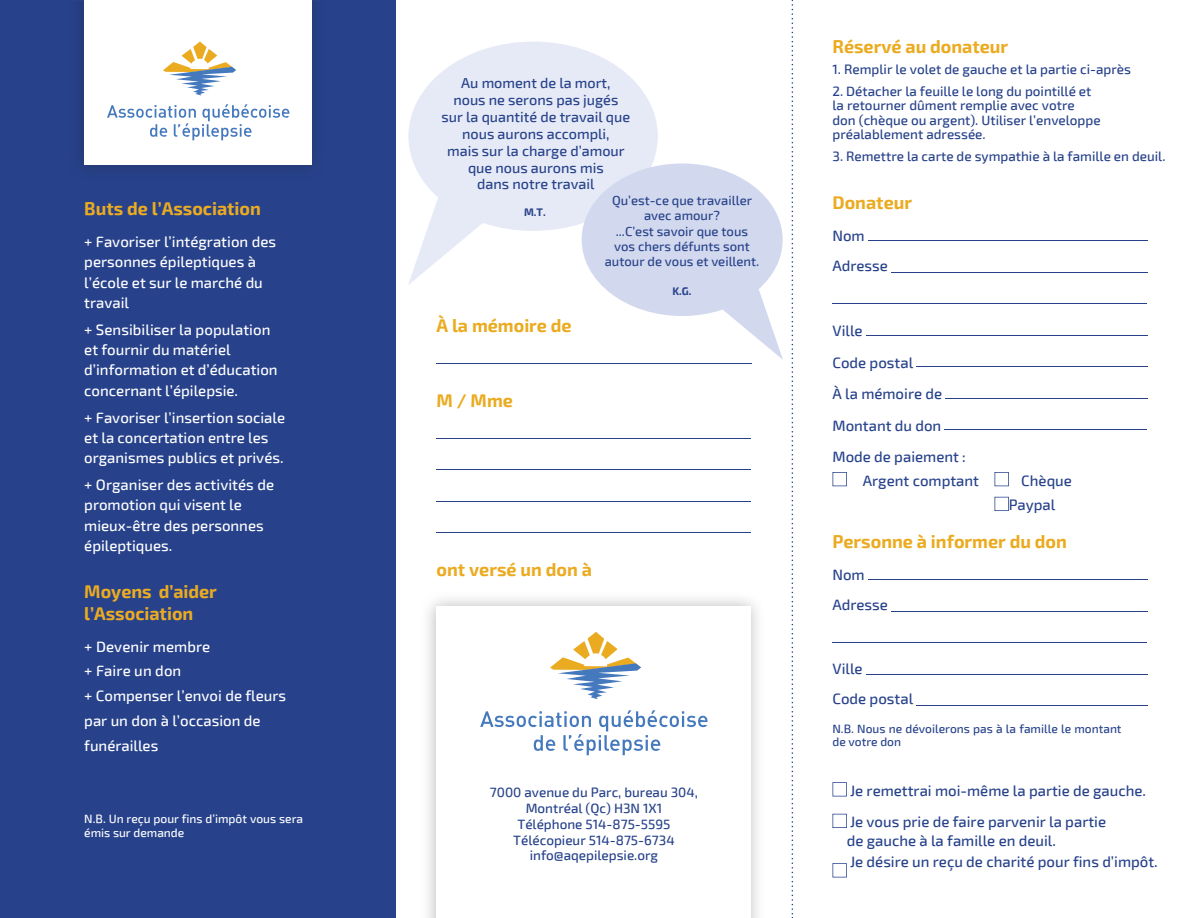
<style>
.page{position:relative;width:1188px;height:918px;background:#fff}
.page>*{position:absolute;margin:0;border:0;box-sizing:border-box;transform-origin:0 0}
.t1{font:700 18px/21.3px "Exo 2";color:#ebab21}
.t2{font:500 15px/20.2px "Exo 2";color:#fff}
.t3{font:500 15px/30.3px "Exo 2";color:#27428b}
.t4{font:500 14.4px/16.8px "Exo 2";color:#27428b;text-align:center}
.t5{font:500 13.5px/15.8px "Exo 2";color:#27428b;text-align:center}
.t6{font:500 13.05px/15.3px "Exo 2";color:#27428b;text-align:center}
.t7{font:500 12px/13.5px "Exo 2";color:#27428b}
.t8{font:500 12px/13.5px "Exo 2";color:#fff}
.t9{font:700 10.8px "Exo 2";color:#27428b}
</style>
<div class="page">
<svg style="left:832px;top:782px;width:15px;height:15px"></svg>
<svg style="left:832px;top:814px;width:15px;height:14px"></svg>
<svg style="left:832px;top:863px;width:15px;height:15px"></svg>
<div style="left:0;top:0;width:396px;height:918px;background:#27428b"></div>
<svg style="left:550px;top:632px;width:91px;height:67px"></svg>
<svg style="left:480px;top:710px;width:228px;height:45px"></svg>
<div style="left:84px;top:0;width:228px;height:165px;background:#fff"></div>
<svg style="left:163px;top:41px;width:73px;height:55px"></svg>
<svg style="left:107px;top:104px;width:182px;height:36px"></svg>
<hr style="left:436px;top:438px;width:316px;height:1px;background:#27428b">
<hr style="left:436px;top:469px;width:316px;height:1px;background:#27428b">
<hr style="left:436px;top:501px;width:316px;height:1px;background:#27428b">
<hr style="left:436px;top:532px;width:316px;height:1px;background:#27428b">
<hr style="left:436px;top:363px;width:315px;height:1px;background:#27428b">
<svg style="left:408px;top:42px;width:250px;height:243px;fill:#e6eaf6"></svg>
<svg style="left:582px;top:163px;width:201px;height:197px"></svg>
<svg style="left:792px;top:0;width:1px;height:918px"></svg>
<hr style="left:832px;top:303px;width:316px;height:1px;background:#27428b">
<hr style="left:832px;top:642px;width:316px;height:1px;background:#27428b">
<hr style="left:866px;top:335px;width:281px;height:1px;background:#27428b">
<hr style="left:866px;top:674px;width:281px;height:1px;background:#27428b">
<hr style="left:868px;top:240px;width:279px;height:1px;background:#27428b">
<hr style="left:868px;top:579px;width:279px;height:1px;background:#27428b">
<hr style="left:891px;top:272px;width:256px;height:1px;background:#27428b">
<hr style="left:891px;top:611px;width:256px;height:1px;background:#27428b">
<hr style="left:916px;top:366px;width:231px;height:1px;background:#27428b">
<hr style="left:916px;top:705px;width:231px;height:1px;background:#27428b">
<hr style="left:945px;top:429px;width:202px;height:1px;background:#27428b">
<hr style="left:945px;top:398px;width:202px;height:1px;background:#27428b">
<svg style="left:833px;top:472px;width:14px;height:14px"></svg>
<svg style="left:995px;top:472px;width:14px;height:14px"></svg>
<svg style="left:995px;top:497px;width:14px;height:14px"></svg>
<h1 class="t1" style="left:84px;top:197px;width:178px">Buts de l’Association</h1>
<h2 class="t2" style="left:84px;top:231px;width:193px">+ Favoriser l’intégration des personnes épileptiques à l’école et sur le marché du</h2>
<h2 class="t2" style="left:84px;top:288px;width:188px;line-height:27px">travail<br>+ Sensibiliser la population</h2>
<h2 class="t2" style="left:84px;top:339px;width:148px">et fournir du matériel</h2>
<h2 class="t2" style="left:84px;top:359px;width:195px">d’information et d’éducation concernant l’épilepsie.</h2>
<h2 class="t2" style="left:84px;top:406px;width:202px">+ Favoriser l’insertion sociale et la concertation entre les</h2>
<h2 class="t2" style="left:84px;top:444px;width:201px;line-height:27px">organismes publics et privés. + Organiser des activités de</h2>
<h1 class="t2" style="left:84px;top:494px;width:181px">promotion qui visent le mieux-être des personnes épileptiques.</h1>
<h1 class="t1" style="left:84px;top:580px;width:134px">Moyens d’aider l’Association</h1>
<h1 class="t2" style="left:84px;top:633px;width:203px;line-height:24.8px">+ Devenir membre<br>+ Faire un don<br>+ Compenser l’envoi de fleurs par un don à l’occasion de funérailles</h1>
<h1 class="t8" style="left:84px;top:811px;width:220px">N.B. Un reçu pour fins d’impôt vous sera émis sur demande</h1>
<h1 class="t4" style="left:442px;top:74px;width:190px">Au moment de la mort,<br>nous ne serons pas jugés sur la quantité de travail que nous aurons accompli,</h1>
<h2 class="t4" style="left:447px;top:142px;width:179px">mais sur la charge d’amour que nous aurons mis<br>dans notre travail</h2>
<p class="t9" style="left:524px;top:205px;width:23px">M.T.</p>
<p class="t1" style="left:436px;top:314px;width:137px">À la mémoire de</p>
<h1 class="t1" style="left:436px;top:389px;width:78px">M / Mme</h1>
<p class="t6" style="left:605px;top:192px;width:156px">Qu’est-ce que travailler avec amour?<br>...C’est savoir que tous vos chers défunts sont autour de vous et veillent.</p>
<h2 class="t9" style="left:672px;top:284px;width:21px">K.G.</h2>
<p class="t1" style="left:436px;top:558px;width:157px">ont versé un don à</p>
<h2 class="t5" style="left:490px;top:784px;width:209px">7000 avenue du Parc, bureau 304,<br>Montréal (Qc) H3N 1X1<br>Téléphone 514-875-5595<br>Télécopieur 514-875-6734</h2>
<h2 class="t5" style="left:530px;top:847px;width:130px">info@aqepilepsie.org</h2>
<h1 class="t1" style="left:832px;top:35px;width:177px">Réservé au donateur</h1>
<h2 class="t5" style="left:832px;top:61px;width:300px">1. Remplir le volet de gauche et la partie ci-après</h2>
<h2 class="t5" style="left:832px;top:83px;width:270px;line-height:14.7px;text-align:left">2. Détacher la feuille le long du pointillé et la retourner dûment remplie avec votre don (chèque ou argent). Utiliser l’enveloppe préalablement adressée.</h2>
<h4 class="t5" style="left:832px;top:148px;width:335px">3. Remettre la carte de sympathie à la famille en deuil.</h4>
<h3 class="t1" style="left:832px;top:191px;width:81px">Donateur</h3>
<h2 class="t3" style="left:832px;top:220px;width:57px">Nom<br>Adresse</h2>
<h3 class="t3" style="left:832px;top:315px;width:135px;line-height:31.5px">Ville<br>Code postal<br>À la mémoire de<br>Montant du don<br>Mode de paiement :</h3>
<h3 class="t3" style="left:863px;top:465px;width:118px">Argent comptant</h3>
<p class="t3" style="left:1009px;top:468px;width:65px;line-height:23.7px;text-indent:13px">Chèque<br>Paypal</p>
<h3 class="t1" style="left:832px;top:530px;width:236px">Personne à informer du don</h3>
<h4 class="t3" style="left:832px;top:558px;width:57px">Nom<br>Adresse</h4>
<h2 class="t3" style="left:832px;top:653px;width:82px">Ville<br>Code postal</h2>
<h2 class="t7" style="left:832px;top:721px;width:291px">N.B. Nous ne dévoilerons pas à la famille le montant de votre don</h2>
<p class="t3" style="left:850px;top:775px;width:298px">Je remettrai moi-même la partie de gauche.<br>Je vous prie de faire parvenir la partie</p>
<p class="t3" style="left:847px;top:829px;width:313px;line-height:21.3px">de gauche à la famille en deuil.<br>Je désire un reçu de charité pour fins d’impôt.</p>
</div>
